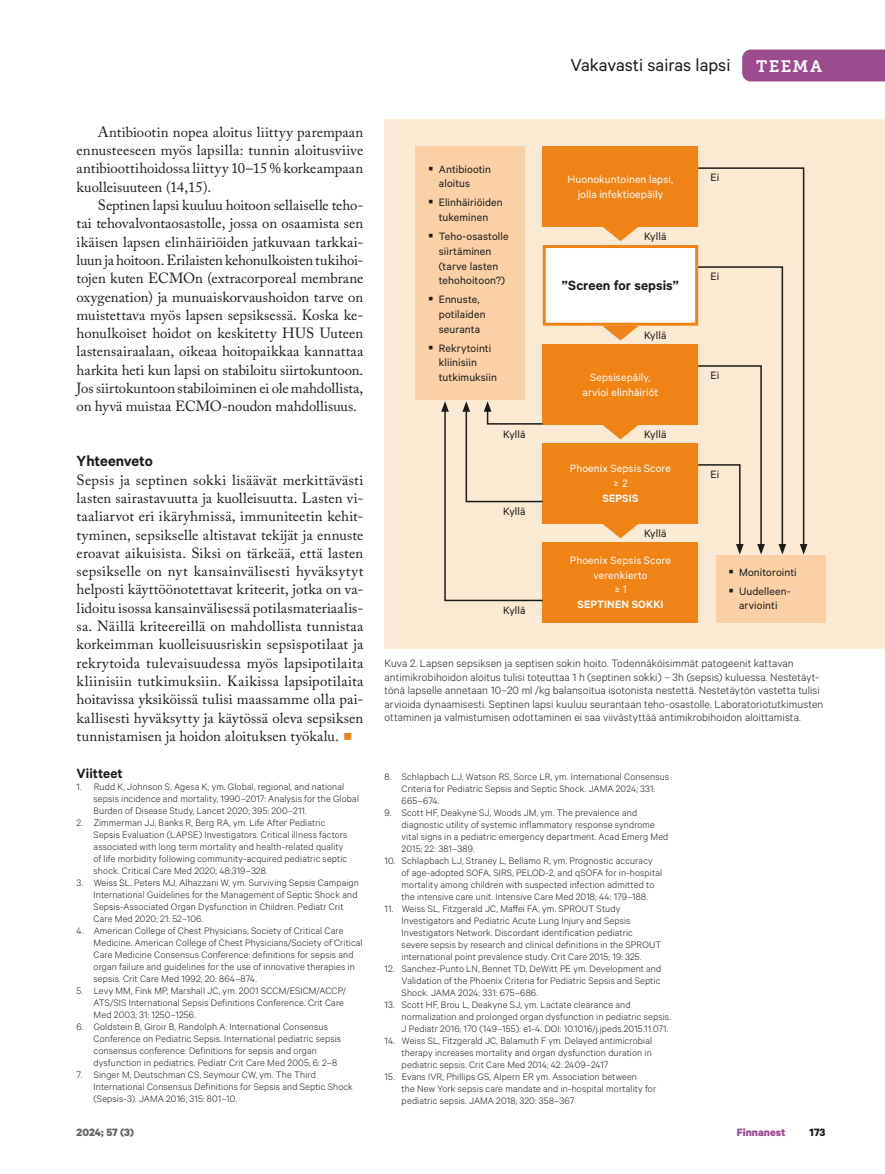
<style>
.page{position:relative;width:885px;height:1174px;background:#fff}
.page>*{position:absolute;margin:0;border:0;box-sizing:border-box;transform-origin:0 0}
.t1{font:19.5px "Calibre";color:#1b1b1a}
.t2{font:600 16.5px "Calibre";letter-spacing:-.005em;color:#1b1b1a}
.t3{font:16.5px "Museo Slab 700";letter-spacing:.08em;color:#fff}
.t4{font:600 15px "Calibre";letter-spacing:.005em;color:#1b1b1a}
.t5{font:14.7px/18.3px "Adobe Caslon Pro";color:#1b1b1a;text-align:justify}
.t6{font:300 12px/13.5px "Calibre";letter-spacing:.01em;color:#1b1b1a}
.t7{font:12px/14.7px "Calibre";letter-spacing:.01em;color:#1b1b1a}
.t8{font:12px/14.7px "Calibre";letter-spacing:.01em;color:#fff;text-align:center}
.t9{font:600 12px "Calibre";letter-spacing:.015em;color:#fff}
.t10{font:700 12px "Calibre";letter-spacing:-.005em;color:#636362}
.t11{font:700 12px "Calibre";color:#9b4b8e}
.t12{font:700 12px "Calibre";color:#1b1b1a}
.t13{font:300 10.5px/12px "Calibre";letter-spacing:.015em;color:#1b1b1a}
.s1{color:#f08316}
</style>
<div class="page">
<div style="left:384px;top:119px;width:500px;height:529px;background:#fae9d3"></div>
<div style="left:415px;top:146px;width:110px;height:254px;background:#fcd0a5"></div>
<div style="left:715px;top:554px;width:110px;height:68px;background:#fcd0a5"></div>
<div style="left:542px;top:344px;width:156px;height:80px;background:#f08316"></div>
<div style="left:542px;top:443px;width:156px;height:80px;background:#f08316"></div>
<div style="left:542px;top:146px;width:156px;height:81px;background:#f08316"></div>
<div style="left:542px;top:542px;width:156px;height:80px;background:#f08316"></div>
<div style="left:544px;top:246px;width:152px;height:78px;background:#fff"></div>
<div style="left:542px;top:245px;width:156px;height:81px;border:3px solid #f08316"></div>
<svg style="left:603px;top:227px;width:35px;height:14px"></svg>
<svg style="left:602px;top:326px;width:36px;height:14px"></svg>
<svg style="left:602px;top:424px;width:36px;height:15px"></svg>
<svg style="left:602px;top:523px;width:36px;height:15px"></svg>
<svg style="left:441px;top:401px;width:103px;height:201px"></svg>
<svg style="left:696px;top:167px;width:111px;height:387px"></svg>
<div style="left:742px;top:50px;width:142px;height:31px;background:#9b4b8e"></div>
<h3 class="t5" style="left:77px;top:123px;width:288px;text-indent:21px">Antibiootin nopea aloitus liittyy parempaan ennusteeseen myös lapsilla: tunnin aloitusviive antibioottihoidossa liittyy 10–15 % korkeampaan kuolleisuuteen (14,15).</h3>
<p class="t5" style="left:77px;top:196px;width:288px;text-indent:21px">Septinen lapsi kuuluu hoitoon sellaiselle teho&shy;tai tehovalvontaosastolle, jossa on osaamista sen ikäisen lapsen elinhäiriöiden jatkuvaan tarkkai&shy;luun ja hoitoon. Erilaisten kehonulkoisten tukihoi&shy;tojen kuten ECMOn (extracorporeal membrane oxygenation) ja munuaiskorvaushoidon tarve on muistettava myös lapsen sepsiksessä. Koska ke&shy;honulkoiset hoidot on keskitetty HUS Uuteen lastensairaalaan, oikeaa hoitopaikkaa kannattaa harkita heti kun lapsi on stabiloitu siirtokuntoon.<br>Jos siirtokuntoon stabiloiminen ei ole mahdollista, on hyvä muistaa ECMO-noudon mahdollisuus.</p>
<h2 class="t2" style="left:77px;top:451px;width:78px">Yhteenveto</h2>
<p class="t5" style="left:77px;top:470px;width:288px">Sepsis ja septinen sokki lisäävät merkittävästi lasten sairastavuutta ja kuolleisuutta. Lasten vi&shy;taaliarvot eri ikäryhmissä, immuniteetin kehit&shy;tyminen, sepsikselle altistavat tekijät ja ennuste eroavat aikuisista. Siksi on tärkeää, että lasten sepsikselle on nyt kansainvälisesti hyväksytyt helposti käyttöönotettavat kriteerit, jotka on va&shy;lidoitu isossa kansainvälisessä potilasmateriaalis&shy;sa. Näillä kriteereillä on mahdollista tunnistaa korkeimman kuolleisuusriskin sepsispotilaat ja rekrytoida tulevaisuudessa myös lapsipotilaita kliinisiin tutkimuksiin. Kaikissa lapsipotilaita hoitavissa yksiköissä tulisi maassamme olla pai&shy;kallisesti hyväksytty ja käytössä oleva sepsiksen tunnistamisen ja hoidon aloituksen työkalu. <span class="s1">○</span></p>
<h3 class="t4" style="left:77px;top:764px;width:48px">Viitteet</h3>
<p class="t13" style="left:94px;top:780px;width:267px;text-indent:-17px">1. Rudd K, Johnson S, Agesa K, ym. Global, regional, and national sepsis incidence and mortality, 1990–2017: Analysis for the Global<br>Burden of Disease Study, Lancet 2020; 395: 200–211.</p>
<p class="t13" style="left:94px;top:816px;width:255px;text-indent:-17px">2. Zimmerman JJ, Banks R, Berg RA, ym. Life After Pediatric Sepsis Evaluation (LAPSE) Investigators. Critical illness factors associated with long term mortality and health-related quality of life morbidity following community-acquired pediatric septic shock. Critical Care Med 2020; 48:319–328.</p>
<p class="t13" style="left:94px;top:876px;width:267px;text-indent:-17px">3. Weiss SL, Peters MJ, Alhazzani W, ym. Surviving Sepsis Campaign International Guidelines for the Management of Septic Shock and Sepsis-Associated Organ Dysfunction in Children. Pediatr Crit Care Med 2020; 21: 52–106.</p>
<p class="t13" style="left:94px;top:924px;width:270px;text-indent:-17px">4. American College of Chest Physicians, Society of Critical Care Medicine. American College of Chest Physicians/Society of Critical Care Medicine Consensus Conference: definitions for sepsis and organ failure and guidelines for the use of innovative therapies in sepsis. Crit Care Med 1992; 20: 864–874.</p>
<p class="t13" style="left:94px;top:984px;width:254px;text-indent:-17px">5. Levy MM, Fink MP, Marshall JC, ym. 2001 SCCM/ESICM/ACCP/<br>ATS/SIS International Sepsis Definitions Conference. Crit Care<br>Med 2003; 31: 1250–1256.</p>
<p class="t13" style="left:94px;top:1020px;width:249px;text-indent:-17px">6. Goldstein B, Giroir B, Randolph A: International Consensus Conference on Pediatric Sepsis. International pediatric sepsis consensus conference: Definitions for sepsis and organ dysfunction in pediatrics. Pediatr Crit Care Med 2005; 6: 2–8</p>
<p class="t13" style="left:94px;top:1068px;width:261px;text-indent:-17px">7. Singer M, Deutschman CS, Seymour CW, ym. The Third<br>International Consensus Definitions for Sepsis and Septic Shock (Sepsis-3). JAMA 2016; 315: 801–10.</p>
<p class="t7" style="left:439px;top:161px;width:54px;text-indent:-11px">▪ Antibiootin aloitus</p>
<p class="t7" style="left:428px;top:195px;width:76px;text-align:center">▪ Elinhäiriöiden tukeminen</p>
<p class="t7" style="left:428px;top:229px;width:82px;text-align:center">▪ Teho-osastolle siirtäminen (tarve lasten tehohoitoon?)</p>
<p class="t7" style="left:439px;top:292px;width:48px;text-indent:-11px">▪ Ennuste, potilaiden seuranta</p>
<p class="t7" style="left:439px;top:340px;width:60px;text-indent:-11px">▪ Rekrytointi kliinisiin tutkimuksiin</p>
<p class="t7" style="left:503px;top:426px;width:24px">Kyllä</p>
<p class="t7" style="left:503px;top:504px;width:24px">Kyllä</p>
<p class="t7" style="left:503px;top:602px;width:24px">Kyllä</p>
<h1 class="t1" style="left:570px;top:54px;width:161px">Vakavasti sairas lapsi</h1>
<h2 class="t3" style="left:756px;top:57px;width:67px">TEEMA</h2>
<p class="t8" style="left:567px;top:171px;width:107px">Huonokuntoinen lapsi, jolla infektioepäily</p>
<p class="t7" style="left:644px;top:228px;width:24px">Kyllä</p>
<h3 class="t4" style="left:562px;top:277px;width:118px">”Screen for sepsis”</h3>
<p class="t7" style="left:644px;top:327px;width:24px">Kyllä</p>
<p class="t8" style="left:582px;top:369px;width:77px">Sepsisepäily, arvioi elinhäiriöt</p>
<p class="t7" style="left:644px;top:426px;width:24px">Kyllä</p>
<p class="t8" style="left:570px;top:461px;width:103px">Phoenix Sepsis Score ≥ 2</p>
<p class="t9" style="left:602px;top:491px;width:37px">SEPSIS</p>
<p class="t7" style="left:644px;top:525px;width:24px">Kyllä</p>
<p class="t8" style="left:570px;top:552px;width:103px">Phoenix Sepsis Score verenkierto<br>≥ 1</p>
<p class="t9" style="left:577px;top:597px;width:88px">SEPTINEN SOKKI</p>
<p class="t7" style="left:710px;top:170px;width:10px">Ei</p>
<p class="t7" style="left:710px;top:269px;width:10px">Ei</p>
<p class="t7" style="left:710px;top:367px;width:10px">Ei</p>
<p class="t7" style="left:710px;top:466px;width:10px">Ei</p>
<p class="t7" style="left:728px;top:564px;width:70px">▪ Monitorointi</p>
<p class="t7" style="left:728px;top:583px;width:63px;text-align:center">▪ Uudelleen&shy;arviointi</p>
<p class="t6" style="left:384px;top:656px;width:440px">Kuva 2. Lapsen sepsiksen ja septisen sokin hoito. Todennäköisimmät patogeenit kattavan antimikrobihoidon aloitus tulisi toteuttaa 1 h (septinen sokki) – 3h (sepsis) kuluessa. Nestetäyt&shy;tönä lapselle annetaan 10–20 ml /kg balansoitua isotonista nestettä. Nestetäytön vastetta tulisi arvioida dynaamisesti. Septinen lapsi kuuluu seurantaan teho-osastolle. Laboratoriotutkimusten ottaminen ja valmistumisen odottaminen ei saa viivästyttää antimikrobihoidon aloittamista.</p>
<p class="t13" style="left:401px;top:770px;width:269px;text-indent:-17px">8. Schlapbach LJ, Watson RS, Sorce LR, ym. International Consensus<br>Criteria for Pediatric Sepsis and Septic Shock. JAMA 2024; 331:<br>665–674.</p>
<p class="t13" style="left:401px;top:806px;width:268px;text-indent:-17px">9. Scott HF, Deakyne SJ, Woods JM, ym. The prevalence and diagnostic utility of systemic inflammatory response syndrome vital signs in a pediatric emergency department. Acad Emerg Med 2015; 22: 381–389.</p>
<p class="t13" style="left:401px;top:854px;width:262px;text-indent:-17px">10. Schlapbach LJ, Straney L, Bellamo R, ym. Prognostic accuracy of age-adopted SOFA, SIRS, PELOD-2, and qSOFA for in-hospital mortality among children with suspected infection admitted to the intensive care unit. Intensive Care Med 2018; 44: 179–188.</p>
<p class="t13" style="left:401px;top:902px;width:261px;text-indent:-17px">11. Weiss SL, Fitzgerald JC, Maffei FA, ym. SPROUT Study Investigators and Pediatric Acute Lung Injury and Sepsis Investigators Network. Discordant identification pediatric severe sepsis by research and clinical definitions in the SPROUT international point prevalence study. Crit Care 2015; 19: 325.</p>
<p class="t13" style="left:401px;top:962px;width:261px;text-align:justify;text-indent:-17px">12. Sanchez-Punto LN, Bennet TD, DeWitt PE ym. Development and Validation of the Phoenix Criteria for Pediatric Sepsis and Septic Shock. JAMA 2024; 331: 675–686.</p>
<p class="t13" style="left:401px;top:998px;width:271px;text-indent:-17px">13. Scott HF, Brou L, Deakyne SJ, ym. Lactate clearance and normalization and prolonged organ dysfunction in pediatric sepsis.<br>J Pediatr 2016; 170 (149–155): e1-4. DOI: 10.1016/j.jpeds.2015.11.071.</p>
<p class="t13" style="left:401px;top:1034px;width:252px;text-align:justify;text-indent:-17px">14. Weiss SL, Fitzgerald JC, Balamuth F ym. Delayed antimicrobial therapy increases mortality and organ dysfunction duration in pediatric sepsis. Crit Care Med 2014; 42: 2409–2417</p>
<p class="t13" style="left:401px;top:1070px;width:256px;text-indent:-17px">15. Evans IVR, Phillips GS, Alpern ER ym. Association between<br>the New York sepsis care mandate and in-hospital mortality for pediatric sepsis. JAMA 2018; 320: 358–367</p>
<p class="t10" style="left:77px;top:1125px;width:59px">2024; 57 (3)</p>
<p class="t11" style="left:736px;top:1125px;width:50px">Finnanest</p>
<p class="t12" style="left:809px;top:1125px;width:17px">173</p>
</div>
